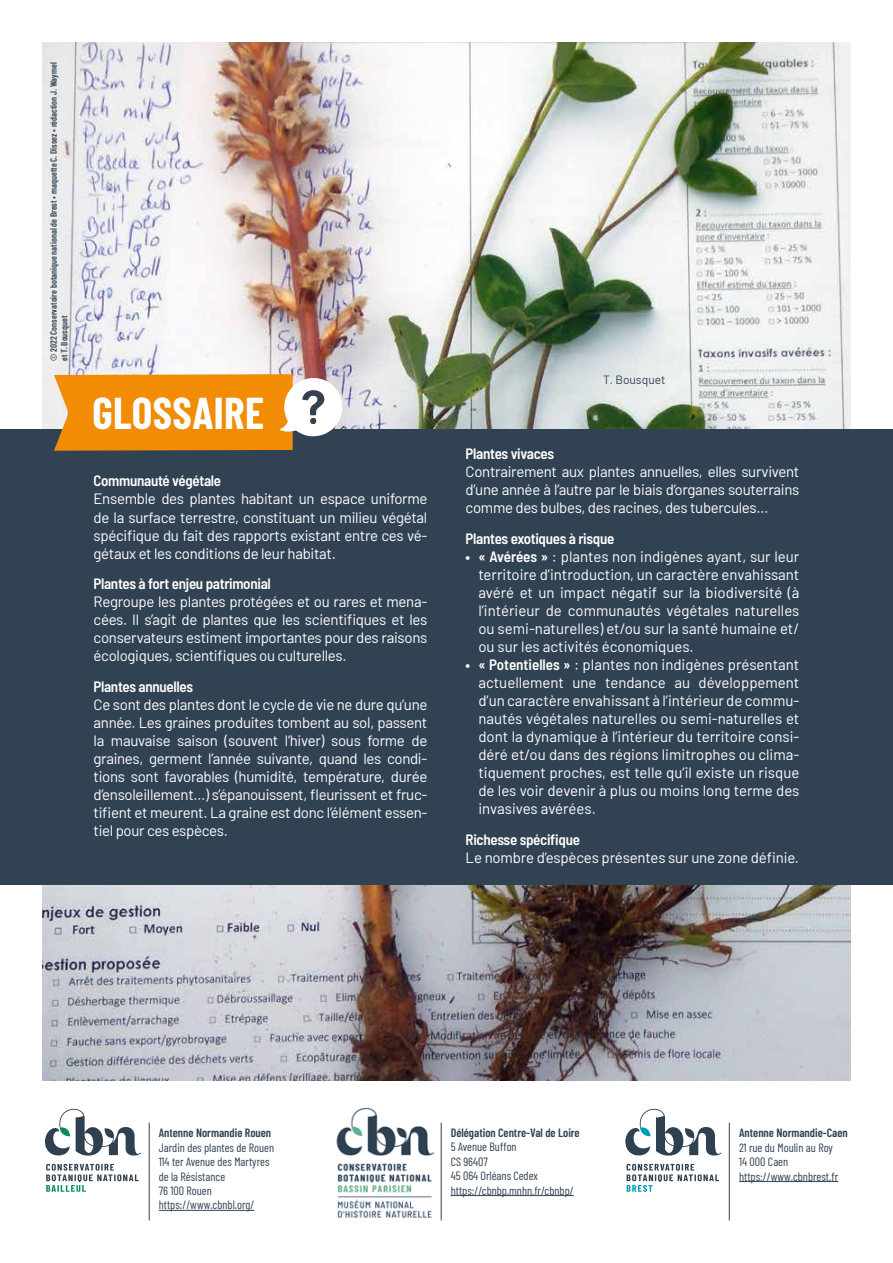
<style>
.page{position:relative;width:893px;height:1263px;background:#fff}
.page>*{position:absolute;margin:0;border:0;box-sizing:border-box;transform-origin:0 0}
.t1{font:700 43.5px "Barlow Condensed";letter-spacing:.01em;color:#fff}
.t2{font:15px/18px "Barlow";letter-spacing:-.02em;color:#fff;text-align:justify}
.t3{font:600 semi-condensed 15px "Barlow";letter-spacing:-.02em;color:#fff}
.t4{font:12px/14.4px "Barlow Condensed";color:#314253}
.t5{font:600 12px "Barlow Condensed";color:#314253}
.t6{font:12px "Barlow";color:#314253}
.t7{font:600 9px/10.8px "Barlow Condensed";color:#314253}
.s1{font-weight:600;font-stretch:semi-condensed}
</style>
<div class="page">
<img style="left:43px;top:43px;width:807px;height:1037px">
<div style="left:0;top:429px;width:893px;height:455px;background:#314253"></div>
<svg style="left:54px;top:374px;width:290px;height:77px;background:#e49730"></svg>
<svg style="left:46px;top:1164px;width:93px;height:28px"></svg>
<svg style="left:45px;top:1109px;width:96px;height:46px"></svg>
<hr style="left:159px;top:1210px;width:95px;height:1px;background:#314253">
<hr style="left:451px;top:1195px;width:123px;height:1px;background:#314253">
<svg style="left:626px;top:1164px;width:93px;height:28px"></svg>
<svg style="left:625px;top:1109px;width:97px;height:46px"></svg>
<hr style="left:739px;top:1181px;width:99px;height:1px;background:#314253">
<img style="left:336px;top:1107px;width:106px;height:114px">
<hr style="left:149px;top:1123px;width:1px;height:97px;background:#314253">
<hr style="left:441px;top:1123px;width:1px;height:97px;background:#314253">
<hr style="left:729px;top:1123px;width:1px;height:97px;background:#314253">
<p class="t7" style="left:48px;top:361px;width:300px;rotate:-90deg">© 2022 Conservatoire botanique national de Brest • maquette C. Dissez • rédaction J. Waymel et T. Bousquet</p>
<h1 class="t1" style="left:92px;top:382px;width:173px">GLOSSAIRE</h1>
<p class="t3" style="left:94px;top:470px;width:129px">Communauté végétale</p>
<p class="t2" style="left:94px;top:489px;width:335px">Ensemble des plantes habitant un espace uniforme de la surface terrestre, constituant un milieu végétal spécifique du fait des rapports existant entre ces vé&shy;gétaux et les conditions de leur habitat.</p>
<p class="t3" style="left:94px;top:573px;width:179px">Plantes à fort enjeu patrimonial</p>
<p class="t2" style="left:94px;top:592px;width:335px">Regroupe les plantes protégées et ou rares et mena&shy;cées. Il s’agit de plantes que les scientifiques et les conservateurs estiment importantes pour des raisons écologiques, scientifiques ou culturelles.</p>
<p class="t3" style="left:94px;top:676px;width:101px">Plantes annuelles</p>
<p class="t2" style="left:94px;top:694px;width:335px">Ce sont des plantes dont le cycle de vie ne dure qu’une année. Les graines produites tombent au sol, passent la mauvaise saison (souvent l’hiver) sous forme de graines, germent l’année suivante, quand les condi&shy;tions sont favorables (humidité, température, durée d’ensoleillement…) s’épanouissent, fleurissent et fruc&shy;tifient et meurent. La graine est donc l’élément essen&shy;tiel pour ces espèces.</p>
<p class="t6" style="left:603px;top:371px;width:64px">T. Bousquet</p>
<p class="t3" style="left:466px;top:443px;width:90px">Plantes vivaces</p>
<p class="t2" style="left:466px;top:462px;width:335px">Contrairement aux plantes annuelles, elles survivent d’une année à l’autre par le biais d’organes souterrains comme des bulbes, des racines, des tubercules…</p>
<p class="t3" style="left:466px;top:528px;width:150px">Plantes exotiques à risque</p>
<p class="t2" style="left:478px;top:546px;width:323px;text-indent:-13px"><span class="s1">• « Avérées »</span> : plantes non indigènes ayant, sur leur territoire d’introduction, un caractère envahissant avéré et un impact négatif sur la biodiversité (à l’intérieur de communautés végétales naturelles ou semi-naturelles) et/ou sur la santé humaine et/ ou sur les activités économiques.</p>
<p class="t2" style="left:478px;top:654px;width:323px;text-indent:-13px"><span class="s1">• « Potentielles »</span> : plantes non indigènes présentant actuellement une tendance au développement d’un caractère envahissant à l’intérieur de commu&shy;nautés végétales naturelles ou semi-naturelles et dont la dynamique à l’intérieur du territoire consi&shy;déré et/ou dans des régions limitrophes ou clima&shy;tiquement proches, est telle qu’il existe un risque de les voir devenir à plus ou moins long terme des invasives avérées.</p>
<p class="t3" style="left:466px;top:829px;width:116px">Richesse spécifique</p>
<p class="t2" style="left:466px;top:847px;width:335px">Le nombre d’espèces présentes sur une zone définie.</p>
<p class="t5" style="left:159px;top:1124px;width:114px">Antenne Normandie Rouen</p>
<p class="t4" style="left:159px;top:1139px;width:117px">Jardin des plantes de Rouen<br>114 ter Avenue des Martyres de la Résistance<br>76 100 Rouen https://www.cbnbl.org/</p>
<p class="t5" style="left:451px;top:1124px;width:130px">Délégation Centre-Val de Loire</p>
<p class="t4" style="left:451px;top:1139px;width:125px">5 Avenue Buffon<br>CS 96407<br>45 064 Orléans Cedex https://cbnbp.mnhn.fr/cbnbp/</p>
<p class="t5" style="left:739px;top:1124px;width:110px">Antenne Normandie-Caen</p>
<p class="t4" style="left:739px;top:1139px;width:101px">21 rue du Moulin au Roy<br>14 000 Caen https://www.cbnbrest.fr</p>
</div>
